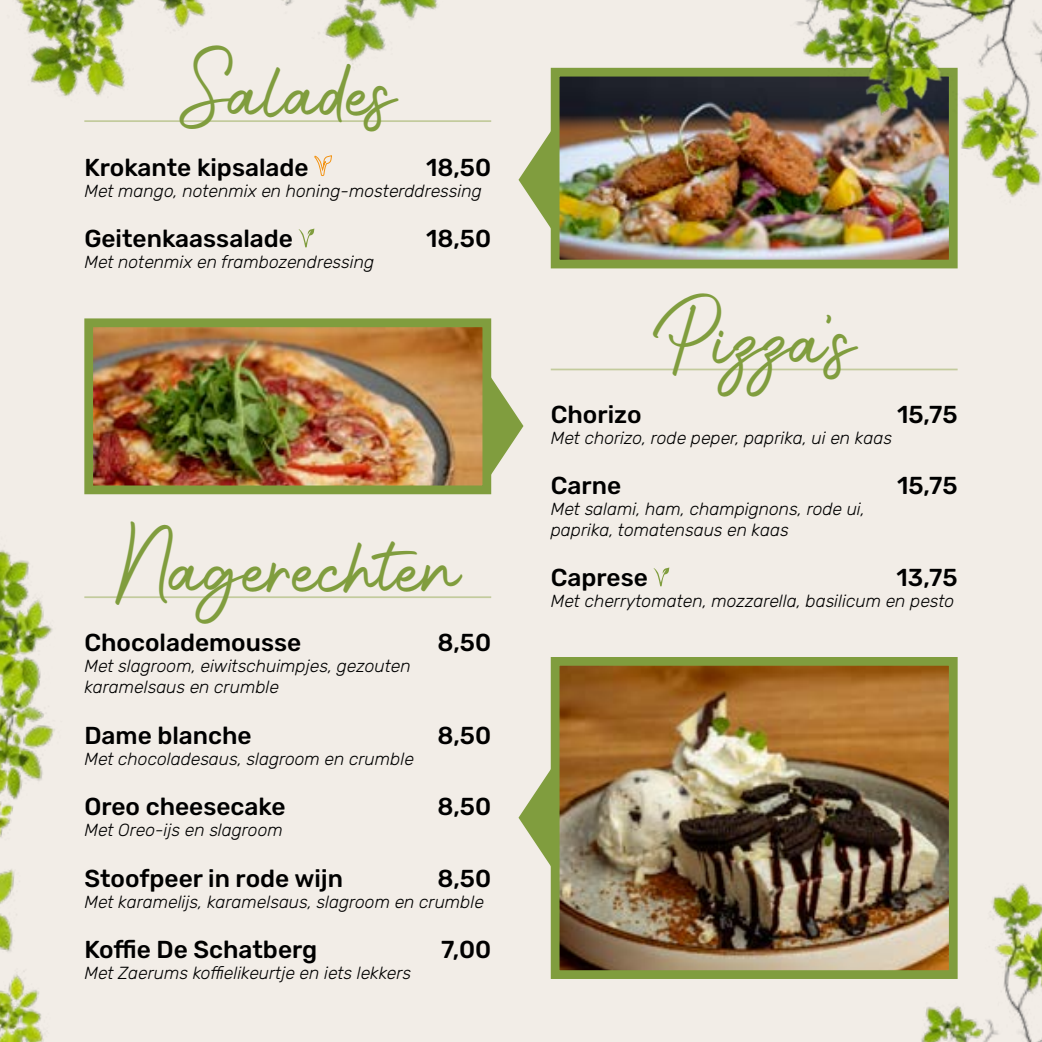
<style>
.page{position:relative;width:1042px;height:1042px;background:#f2ede7}
.page>*{position:absolute;margin:0;border:0;box-sizing:border-box;transform-origin:0 0}
.t1{font:49px "Photoshoot";letter-spacing:-.01em;color:#809d3e}
.t2{font:300 24.5px "Rubik";color:#000}
.t3{font:italic 300 17.5px/21px "Rubik";color:#000}
</style>
<div class="page">
<hr style="left:84px;top:596px;width:407px;height:2px;background:#c3cb9d">
<img style="left:319px;top:414px;width:173px;height:81px">
<svg style="left:486px;top:414px;width:37px;height:68px"></svg>
<img style="left:0;top:414px;width:319px;height:628px">
<img style="left:16px;top:0;width:665px;height:414px">
<img style="left:484px;top:567px;width:558px;height:475px">
<img style="left:681px;top:0;width:361px;height:371px">
<h1 class="t1" style="left:180px;top:68px;width:217px">Salades</h1>
<h2 class="t2" style="left:84px;top:150px;width:226px">Krokante kipsalade</h2>
<p class="t3" style="left:84px;top:181px;width:399px">Met mango, notenmix en honing-mosterddressing</p>
<h2 class="t2" style="left:84px;top:221px;width:210px">Geitenkaassalade</h2>
<p class="t3" style="left:84px;top:253px;width:291px">Met notenmix en frambozendressing</p>
<h2 class="t2" style="left:426px;top:150px;width:66px">18,50</h2>
<h2 class="t2" style="left:426px;top:221px;width:66px">18,50</h2>
<h1 class="t1" style="left:115px;top:544px;width:346px">Nagerechten</h1>
<h2 class="t2" style="left:84px;top:625px;width:218px">Chocolademousse</h2>
<p class="t3" style="left:84px;top:656px;width:328px">Met slagroom, eiwitschuimpjes, gezouten karamelsaus en crumble</p>
<h2 class="t2" style="left:84px;top:717px;width:169px">Dame blanche</h2>
<p class="t3" style="left:84px;top:749px;width:331px">Met chocoladesaus, slagroom en crumble</p>
<h2 class="t2" style="left:84px;top:789px;width:203px">Oreo cheesecake</h2>
<p class="t3" style="left:84px;top:820px;width:200px">Met Oreo-ijs en slagroom</p>
<h2 class="t2" style="left:84px;top:860px;width:260px">Stoofpeer in rode wijn</h2>
<p class="t3" style="left:84px;top:892px;width:401px">Met karamelijs, karamelsaus, slagroom en crumble</p>
<h2 class="t2" style="left:84px;top:932px;width:234px">Koffie De Schatberg</h2>
<p class="t3" style="left:84px;top:963px;width:328px">Met Zaerums koffielikeurtje en iets lekkers</p>
<h2 class="t2" style="left:437px;top:625px;width:55px">8,50</h2>
<h2 class="t2" style="left:437px;top:717px;width:55px">8,50</h2>
<h2 class="t2" style="left:437px;top:789px;width:55px">8,50</h2>
<h2 class="t2" style="left:437px;top:860px;width:55px">8,50</h2>
<h2 class="t2" style="left:441px;top:932px;width:52px">7,00</h2>
<h1 class="t1" style="left:653px;top:317px;width:204px">Pizza's</h1>
<h2 class="t2" style="left:551px;top:396px;width:92px">Chorizo</h2>
<p class="t3" style="left:551px;top:428px;width:343px">Met chorizo, rode peper, paprika, ui en kaas</p>
<h2 class="t2" style="left:551px;top:468px;width:72px">Carne</h2>
<p class="t3" style="left:551px;top:499px;width:316px">Met salami, ham, champignons, rode ui, paprika, tomatensaus en kaas</p>
<h2 class="t2" style="left:551px;top:560px;width:99px">Caprese</h2>
<p class="t3" style="left:551px;top:591px;width:405px">Met cherrytomaten, mozzarella, basilicum en pesto</p>
<h2 class="t2" style="left:897px;top:396px;width:62px">15,75</h2>
<h2 class="t2" style="left:897px;top:468px;width:62px">15,75</h2>
<h2 class="t2" style="left:896px;top:560px;width:63px">13,75</h2>
</div>
